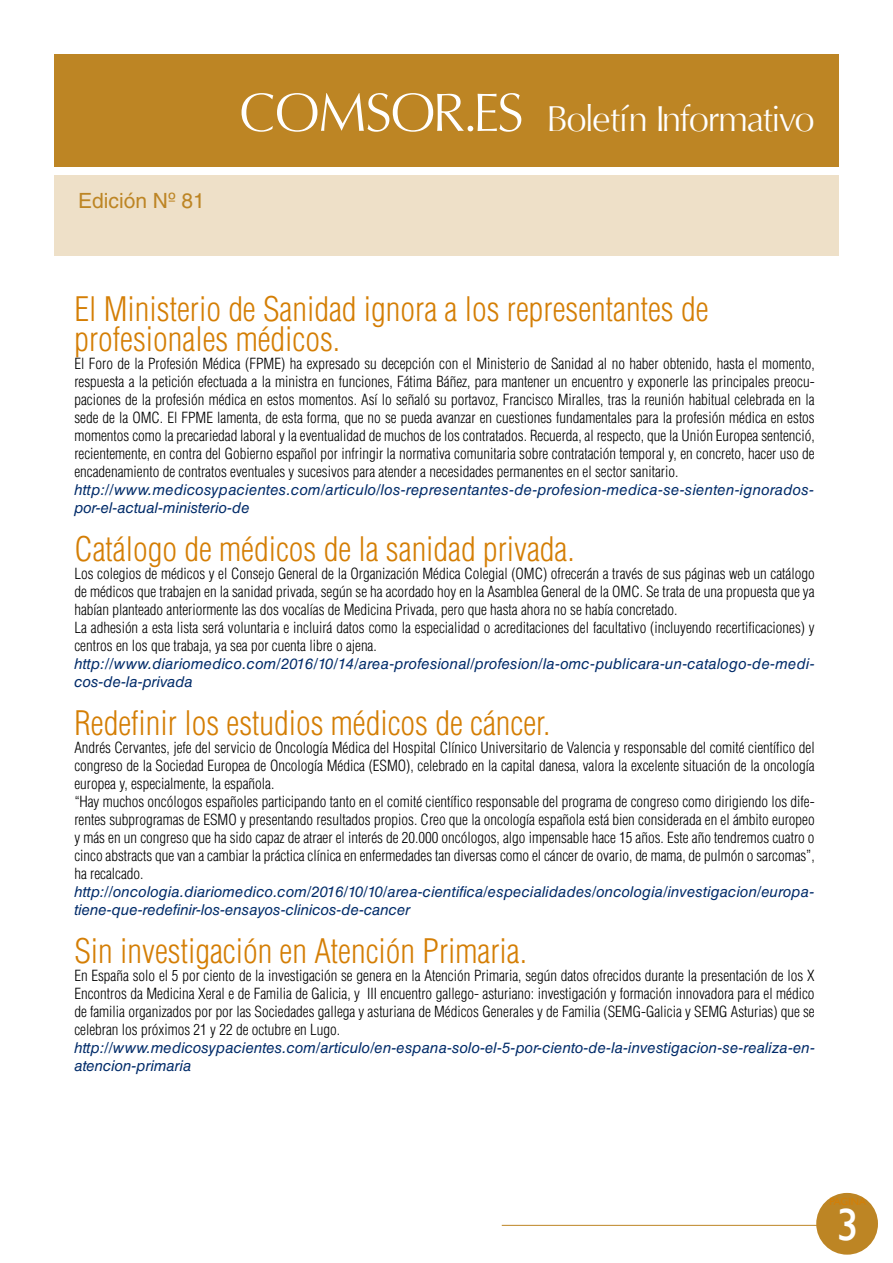
<style>
.page{position:relative;width:893px;height:1263px;background:#fff}
.page>*{position:absolute;margin:0;border:0;box-sizing:border-box;transform-origin:0 0}
.t1{font:45px "Gill Sans";color:#fff}
.t2{font:36px "Oregon LDO Book";color:#fff}
.t3{font:300 condensed 33px/30px "Helvetica LT Std";color:#d47e05}
.t4{font:21px "Helvetica LT Std";color:#bd8524}
.t5{font:300 condensed 15px/18px "Helvetica LT Std";color:#000;text-align:justify}
.t6{font:italic 15px/18px "Helvetica LT Std";letter-spacing:.005em;color:#002b69}
.t7{font:10.5px "Gill Sans";color:#d47e05}
.s1{font-size:54px}
</style>
<div class="page">
<div style="left:818px;top:1194px;width:58px;height:59px;background:#bd8524;border-radius:50%"></div>
<div style="left:816px;top:1193px;width:62px;height:61px;border:3px solid #bd8524;border-radius:50%"></div>
<hr style="left:502px;top:1225px;width:316px;height:1px;background:#bd8524">
<div style="left:54px;top:54px;width:785px;height:113px;background:#bd8524"></div>
<div style="left:54px;top:175px;width:785px;height:81px;background:#eee0c8"></div>
<h3 class="t4" style="left:78px;top:189px;width:128px">Edición Nº 81</h3>
<h2 class="t2" style="left:240px;top:98px;width:576px"><span class="s1">COMSOR.ES</span> Boletín Informativo</h2>
<h3 class="t3" style="left:74px;top:293px;width:636px">El Ministerio de Sanidad ignora a los representantes de profesionales médicos.</h3>
<p class="t5" style="left:74px;top:354px;width:742px">El Foro de la Profesión Médica (FPME) ha expresado su decepción con el Ministerio de Sanidad al no haber obtenido, hasta el momento, respuesta a la petición efectuada a la ministra en funciones, Fátima Báñez, para mantener un encuentro y exponerle las principales preocu&shy;paciones de la profesión médica en estos momentos. Así lo señaló su portavoz, Francisco Miralles, tras la reunión habitual celebrada en la sede de la OMC. El FPME lamenta, de esta forma, que no se pueda avanzar en cuestiones fundamentales para la profesión médica en estos momentos como la precariedad laboral y la eventualidad de muchos de los contratados. Recuerda, al respecto, que la Unión Europea sentenció, recientemente, en contra del Gobierno español por infringir la normativa comunitaria sobre contratación temporal y, en concreto, hacer uso de encadenamiento de contratos eventuales y sucesivos para atender a necesidades permanentes en el sector sanitario.</p>
<p class="t6" style="left:74px;top:480px;width:741px">http://www.medicosypacientes.com/articulo/los-representantes-de-profesion-medica-se-sienten-ignorados&shy;por-el-actual-ministerio-de</p>
<h3 class="t3" style="left:74px;top:533px;width:502px">Catálogo de médicos de la sanidad privada.</h3>
<p class="t5" style="left:74px;top:564px;width:742px;text-align:left">Los colegios de médicos y el Consejo General de la Organización Médica Colegial (OMC) ofrecerán a través de sus páginas web un catálogo de médicos que trabajen en la sanidad privada, según se ha acordado hoy en la Asamblea General de la OMC. Se trata de una propuesta que ya habían planteado anteriormente las dos vocalías de Medicina Privada, pero que hasta ahora no se había concretado.<br>La adhesión a esta lista será voluntaria e incluirá datos como la especialidad o acreditaciones del facultativo (incluyendo recertificaciones) y centros en los que trabaja, ya sea por cuenta libre o ajena.</p>
<p class="t6" style="left:74px;top:654px;width:742px">http://www.diariomedico.com/2016/10/14/area-profesional/profesion/la-omc-publicara-un-catalogo-de-medi&shy;cos-de-la-privada</p>
<h3 class="t3" style="left:74px;top:707px;width:477px">Redefinir los estudios médicos de cáncer.</h3>
<p class="t5" style="left:74px;top:738px;width:742px;text-align:left">Andrés Cervantes, jefe del servicio de Oncología Médica del Hospital Clínico Universitario de Valencia y responsable del comité científico del congreso de la Sociedad Europea de Oncología Médica (ESMO), celebrado en la capital danesa, valora la excelente situación de la oncología europea y, especialmente, la española.<br>“Hay muchos oncólogos españoles participando tanto en el comité científico responsable del programa de congreso como dirigiendo los dife&shy;rentes subprogramas de ESMO y presentando resultados propios. Creo que la oncología española está bien considerada en el ámbito europeo y más en un congreso que ha sido capaz de atraer el interés de 20.000 oncólogos, algo impensable hace 15 años. Este año tendremos cuatro o cinco abstracts que van a cambiar la práctica clínica en enfermedades tan diversas como el cáncer de ovario, de mama, de pulmón o sarcomas”, ha recalcado.</p>
<p class="t6" style="left:74px;top:882px;width:741px">http://oncologia.diariomedico.com/2016/10/10/area-cientifica/especialidades/oncologia/investigacion/europa&shy;tiene-que-redefinir-los-ensayos-clinicos-de-cancer</p>
<h3 class="t3" style="left:74px;top:935px;width:454px">Sin investigación en Atención Primaria.</h3>
<p class="t5" style="left:74px;top:966px;width:742px">En España solo el 5 por ciento de la investigación se genera en la Atención Primaria, según datos ofrecidos durante la presentación de los X Encontros da Medicina Xeral e de Familia de Galicia, y III encuentro gallego- asturiano: investigación y formación innovadora para el médico de familia organizados por por las Sociedades gallega y asturiana de Médicos Generales y de Familia (SEMG-Galicia y SEMG Asturias) que se celebran los próximos 21 y 22 de octubre en Lugo.</p>
<p class="t6" style="left:74px;top:1038px;width:742px">http://www.medicosypacientes.com/articulo/en-espana-solo-el-5-por-ciento-de-la-investigacion-se-realiza-en&shy;atencion-primaria</p>
<p class="t7" style="left:829px;top:1195px;width:38px">PAGINA</p>
<h1 class="t1" style="left:836px;top:1198px;width:24px">3</h1>
</div>
